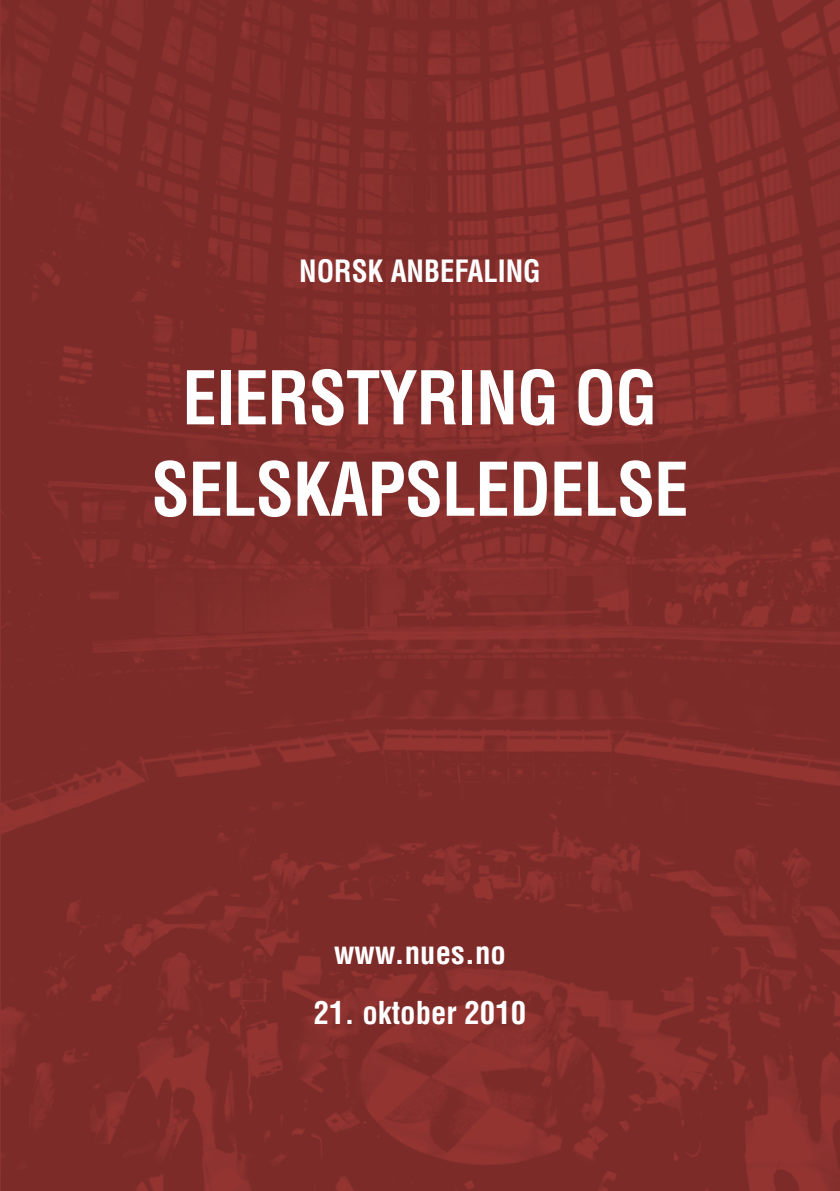
<style>
.page{position:relative;width:840px;height:1191px;background:#fff}
.page>*{position:absolute;margin:0;border:0;box-sizing:border-box;transform-origin:0 0}
.t1{font:700 condensed 72.2px/91.4px "Helvetica";letter-spacing:-.015em;color:#fff;text-align:center;scale:.95 1}
.t2{font:700 condensed 30.8px "Helvetica";color:#fff}
.t3{font:700 condensed 30px "Helvetica";color:#fff;scale:.95 1}
</style>
<div class="page">
<img style="left:0;top:0;width:839px;height:1191px">
<p class="t3" style="left:299px;top:252px;width:256px">NORSK ANBEFALING</p>
<p class="t1" style="left:151px;top:352px;width:566px">EIERSTYRING OG<br>SELSKAPSLEDELSE</p>
<p class="t2" style="left:334px;top:934px;width:173px">www.nues.no</p>
<p class="t2" style="left:313px;top:994px;width:214px">21. oktober 2010</p>
</div>
